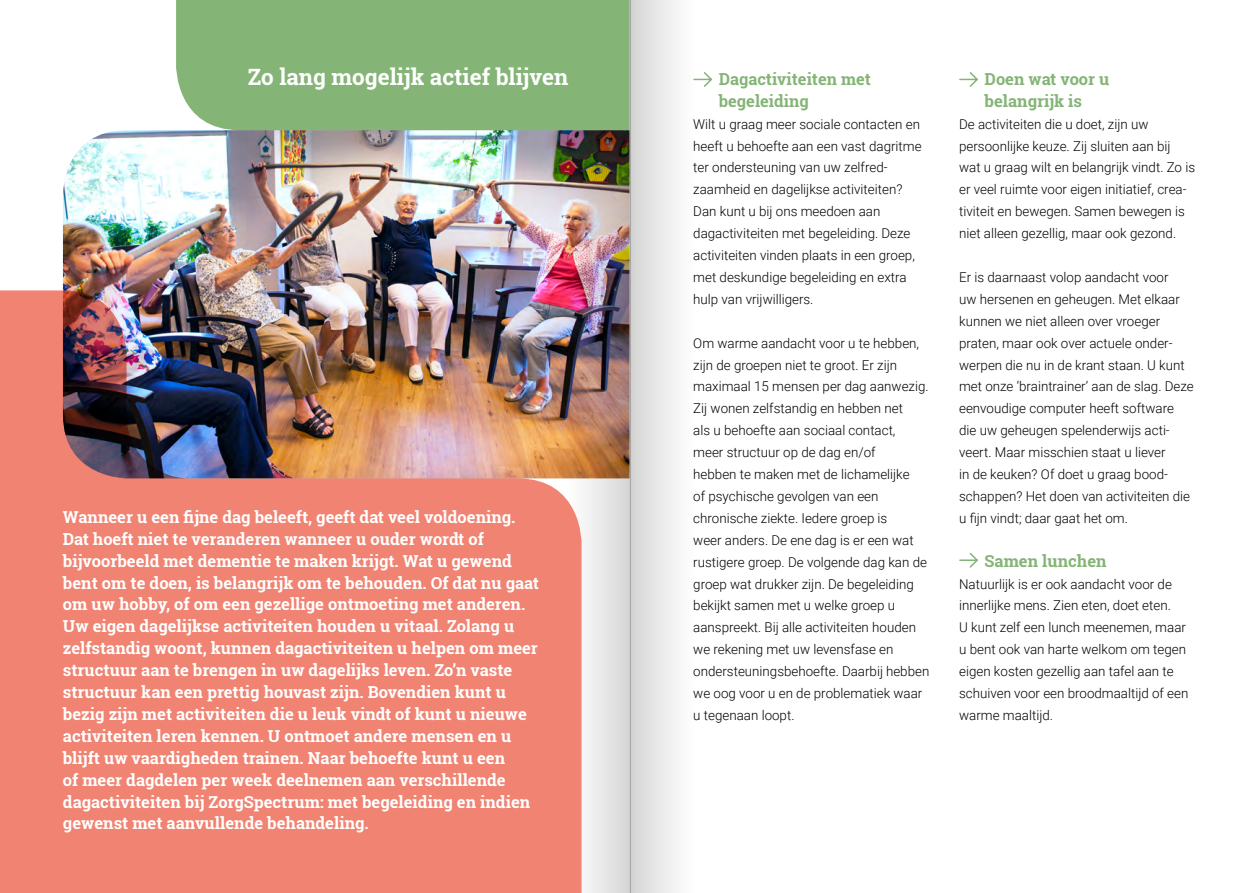
<style>
.page{position:relative;width:1259px;height:893px;background:#fff}
.page>*{position:absolute;margin:0;border:0;box-sizing:border-box;transform-origin:0 0}
.t1{font:700 22.5px "Roboto Slab";color:#fff}
.t2{font:700 16.5px/21.9px "Roboto Slab";color:#fff}
.t3{font:700 16.5px/21.9px "Roboto Slab";color:#84b476}
.t4{font:300 13.5px/21.9px "Roboto";color:#000}
</style>
<div class="page">
<svg style="left:630px;top:0;width:47px;height:893px"></svg>
<svg style="left:581px;top:0;width:49px;height:893px"></svg>
<svg style="left:693px;top:72px;width:20px;height:15px"></svg>
<svg style="left:959px;top:72px;width:19px;height:15px"></svg>
<svg style="left:959px;top:552px;width:19px;height:16px"></svg>
<div style="left:176px;top:0;width:453px;height:130px;background:#84b476"></div>
<div style="left:0;top:290px;width:581px;height:603px;background:#f08372"></div>
<img style="left:63px;top:130px;width:566px;height:348px">
<h1 class="t1" style="left:248px;top:61px;width:322px">Zo lang mogelijk actief blijven</h1>
<p class="t2" style="left:63px;top:506px;width:477px">Wanneer u een fijne dag beleeft, geeft dat veel voldoening.<br>Dat hoeft niet te veranderen wanneer u ouder wordt of bijvoorbeeld met dementie te maken krijgt. Wat u gewend bent om te doen, is belangrijk om te behouden. Of dat nu gaat om uw hobby, of om een gezellige ontmoeting met anderen.<br>Uw eigen dagelijkse activiteiten houden u vitaal. Zolang u zelfstandig woont, kunnen dagactiviteiten u helpen om meer structuur aan te brengen in uw dagelijks leven. Zo’n vaste structuur kan een prettig houvast zijn. Bovendien kunt u bezig zijn met activiteiten die u leuk vindt of kunt u nieuwe activiteiten leren kennen. U ontmoet andere mensen en u blijft uw vaardigheden trainen. Naar behoefte kunt u een<br>of meer dagdelen per week deelnemen aan verschillende dagactiviteiten bij ZorgSpectrum: met begeleiding en indien gewenst met aanvullende behandeling.</p>
<p class="t3" style="left:719px;top:68px;width:154px">Dagactiviteiten met begeleiding</p>
<p class="t4" style="left:693px;top:112px;width:230px">Wilt u graag meer sociale contacten en heeft u behoefte aan een vast dagritme ter ondersteuning van uw zelfred&shy;zaamheid en dagelijkse activiteiten?<br>Dan kunt u bij ons meedoen aan dagactiviteiten met begeleiding. Deze activiteiten vinden plaats in een groep, met deskundige begeleiding en extra hulp van vrijwilligers.</p>
<p class="t4" style="left:693px;top:331px;width:237px">Om warme aandacht voor u te hebben, zijn de groepen niet te groot. Er zijn maximaal 15 mensen per dag aanwezig.<br>Zij wonen zelfstandig en hebben net<br>als u behoefte aan sociaal contact,<br>meer structuur op de dag en/of<br>hebben te maken met de lichamelijke<br>of psychische gevolgen van een chronische ziekte. Iedere groep is<br>weer anders. De ene dag is er een wat rustigere groep. De volgende dag kan de groep wat drukker zijn. De begeleiding bekijkt samen met u welke groep u aanspreekt. Bij alle activiteiten houden we rekening met uw levensfase en ondersteuningsbehoefte. Daarbij hebben we oog voor u en de problematiek waar u tegenaan loopt.</p>
<p class="t3" style="left:984px;top:68px;width:126px">Doen wat voor u belangrijk is</p>
<p class="t4" style="left:959px;top:112px;width:237px">De activiteiten die u doet, zijn uw persoonlijke keuze. Zij sluiten aan bij wat u graag wilt en belangrijk vindt. Zo is er veel ruimte voor eigen initiatief, crea&shy;tiviteit en bewegen. Samen bewegen is niet alleen gezellig, maar ook gezond.</p>
<p class="t4" style="left:959px;top:266px;width:236px">Er is daarnaast volop aandacht voor<br>uw hersenen en geheugen. Met elkaar kunnen we niet alleen over vroeger praten, maar ook over actuele onder&shy;werpen die nu in de krant staan. U kunt met onze ‘braintrainer’ aan de slag. Deze eenvoudige computer heeft software die uw geheugen spelenderwijs acti&shy;veert. Maar misschien staat u liever<br>in de keuken? Of doet u graag bood&shy;schappen? Het doen van activiteiten die u fijn vindt; daar gaat het om.</p>
<p class="t3" style="left:984px;top:550px;width:123px">Samen lunchen</p>
<p class="t4" style="left:959px;top:572px;width:231px">Natuurlijk is er ook aandacht voor de innerlijke mens. Zien eten, doet eten.<br>U kunt zelf een lunch meenemen, maar u bent ook van harte welkom om tegen eigen kosten gezellig aan tafel aan te schuiven voor een broodmaaltijd of een warme maaltijd.</p>
</div>
